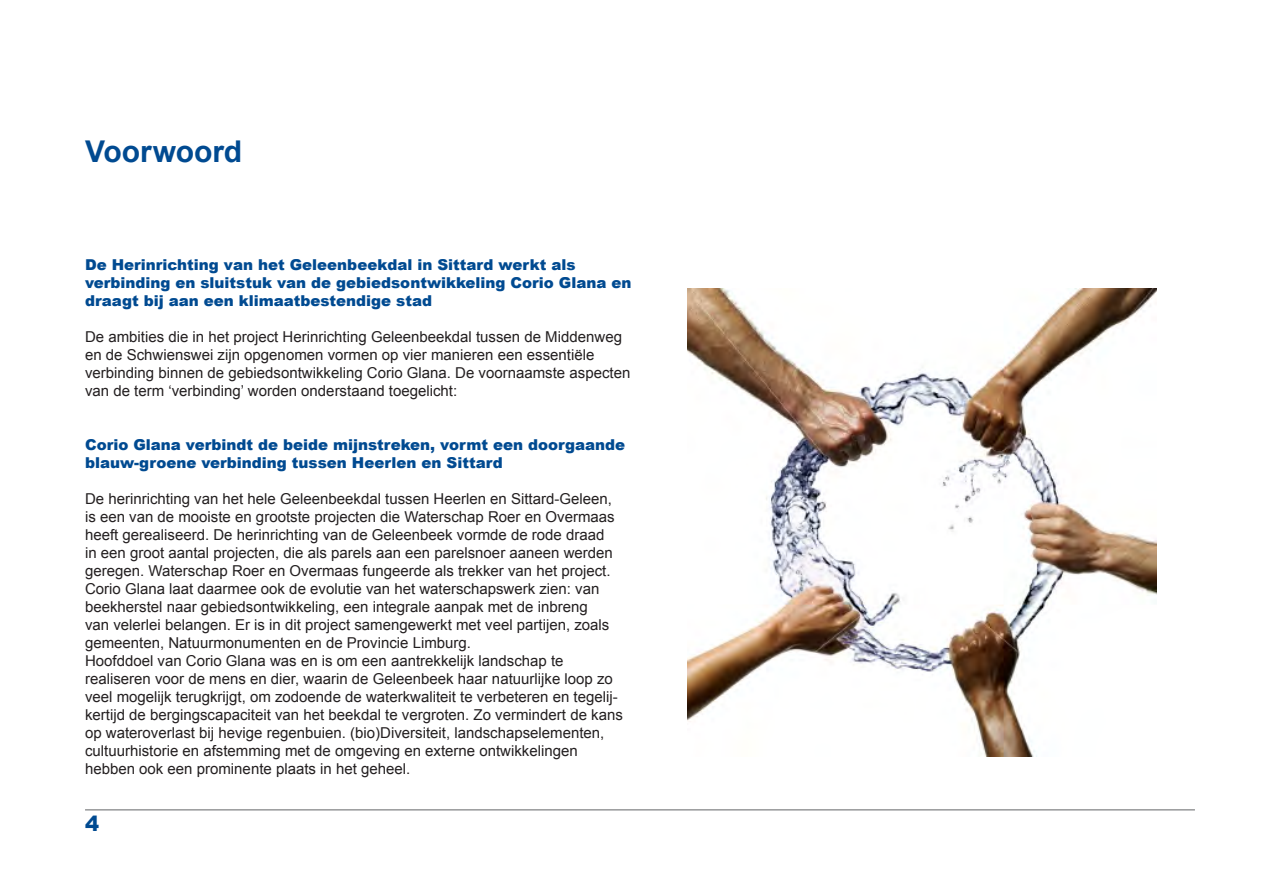
<style>
.page{position:relative;width:1263px;height:893px;background:#fff}
.page>*{position:absolute;margin:0;border:0;box-sizing:border-box;transform-origin:0 0}
.Hoofdstuk{font:700 30px "Arial";letter-spacing:-.005em;color:#004a91}
.Tussenkopjes{font:900 21px "Arial";color:#004a91}
.tekst{font:15px/18px "Arial";color:#231f20}
.Tussenkopjes_2{font:900 15px/18px "Arial";color:#004a91}
</style>
<div class="page">
<hr style="left:85px;top:809px;width:1110px;height:1px;background:#636466">
<img style="left:687px;top:288px;width:469px;height:468px">
<p class="Hoofdstuk" style="left:85px;top:131px;width:159px">Voorwoord</p>
<p class="Tussenkopjes_2" style="left:85px;top:255px;width:548px">De Herinrichting van het Geleenbeekdal in Sittard werkt als verbinding en sluitstuk van de gebiedsontwikkeling Corio Glana en draagt bij aan een klimaatbestendige stad</p>
<p class="tekst" style="left:85px;top:328px;width:547px">De ambities die in het project Herinrichting Geleenbeekdal tussen de Middenweg en de Schwienswei zijn opgenomen vormen op vier manieren een essentiële verbinding binnen de gebiedsontwikkeling Corio Glana. De voornaamste aspecten van de term ‘verbinding’ worden onderstaand toegelicht:</p>
<p class="Tussenkopjes_2" style="left:85px;top:435px;width:542px">Corio Glana verbindt de beide mijnstreken, vormt een doorgaande blauw-groene verbinding tussen Heerlen en Sittard</p>
<p class="tekst" style="left:85px;top:490px;width:531px">De herinrichting van het hele Geleenbeekdal tussen Heerlen en Sittard-Geleen, is een van de mooiste en grootste projecten die Waterschap Roer en Overmaas heeft gerealiseerd. De herinrichting van de Geleenbeek vormde de rode draad in een groot aantal projecten, die als parels aan een parelsnoer aaneen werden geregen. Waterschap Roer en Overmaas fungeerde als trekker van het project.<br>Corio Glana laat daarmee ook de evolutie van het waterschapswerk zien: van beekherstel naar gebiedsontwikkeling, een integrale aanpak met de inbreng van velerlei belangen. Er is in dit project samengewerkt met veel partijen, zoals gemeenten, Natuurmonumenten en de Provincie Limburg.</p>
<p class="tekst" style="left:85px;top:652px;width:539px">Hoofddoel van Corio Glana was en is om een aantrekkelijk landschap te realiseren voor de mens en dier, waarin de Geleenbeek haar natuurlijke loop zo veel mogelijk terugkrijgt, om zodoende de waterkwaliteit te verbeteren en tegelij&shy;kertijd de bergingscapaciteit van het beekdal te vergroten. Zo vermindert de kans op wateroverlast bij hevige regenbuien. (bio)Diversiteit, landschapselementen, cultuurhistorie en afstemming met de omgeving en externe ontwikkelingen hebben ook een prominente plaats in het geheel.</p>
<p class="Tussenkopjes" style="left:85px;top:809px;width:16px">4</p>
</div>
